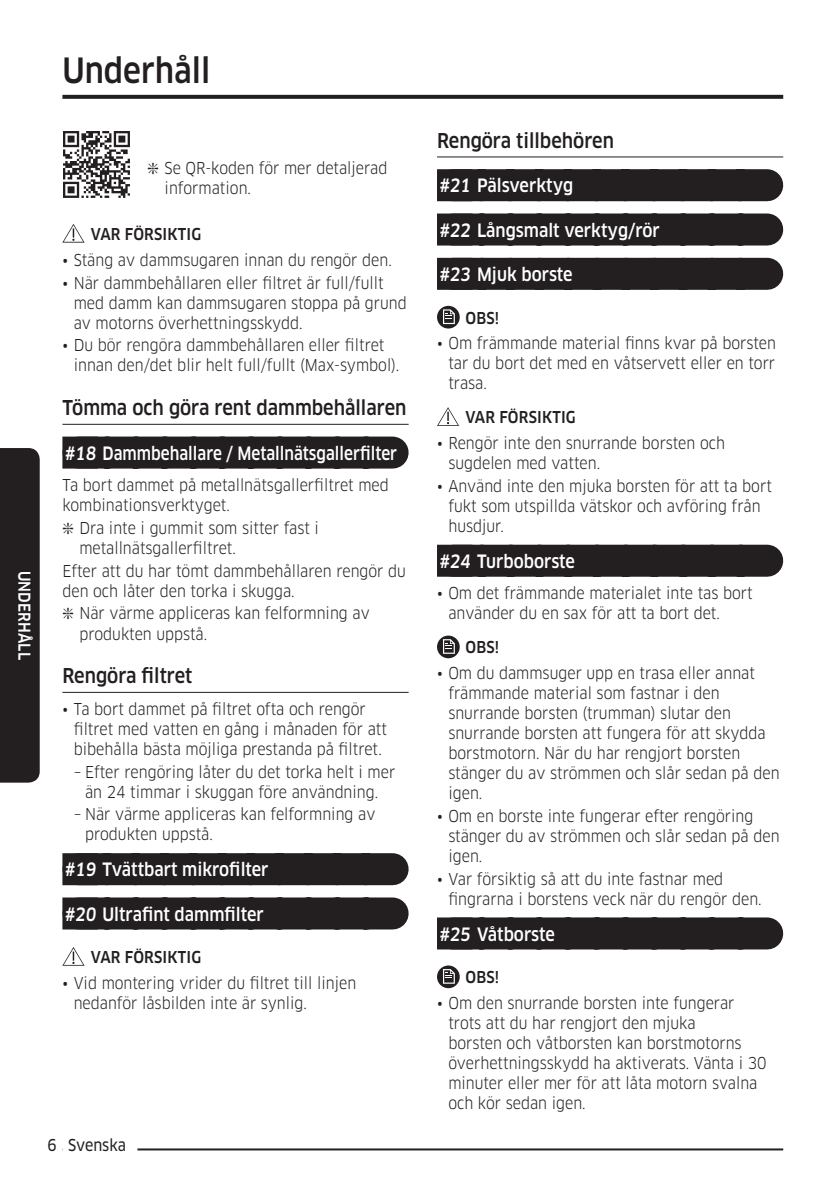
<style>
.page{position:relative;width:840px;height:1191px;background:#fff}
.page>*{position:absolute;margin:0;border:0;box-sizing:border-box;transform-origin:0 0}
.t1{font:500 34px "Samsung Clan Pro";color:#231f20;scale:.9 1}
.t2{font:500 20px "Samsung Clan Pro";color:#231f20;scale:.9 1}
.t3{font:500 18px "Samsung Clan Pro";color:#fff;scale:.9 1}
.t4{font:16px/20px "Samsung Clan Pro";color:#231f20;scale:.9 1}
.t5{font:500 16px "Samsung Clan Pro";letter-spacing:.01em;color:#231f20;scale:.9 1}
.t6{font:500 16px "Samsung Clan Pro";letter-spacing:.01em;color:#fff;scale:.9 1}
.t7{font:16px "Samsung Clan Pro News";letter-spacing:-.005em;color:#231f20;scale:.9 1}
</style>
<div class="page">
<div style="left:0;top:448px;width:40px;height:334px;background:#231f20"></div>
<hr style="left:62px;top:424px;width:346px;height:1px;background:#231f20">
<div style="left:98px;top:436px;width:294px;height:32px;background:#231f20"></div>
<div style="left:62px;top:436px;width:36px;height:32px;background:#231f20"></div>
<hr style="left:62px;top:692px;width:346px;height:1px;background:#231f20">
<div style="left:98px;top:853px;width:294px;height:32px;background:#231f20"></div>
<div style="left:62px;top:853px;width:36px;height:32px;background:#231f20"></div>
<div style="left:98px;top:897px;width:294px;height:32px;background:#231f20"></div>
<div style="left:62px;top:897px;width:36px;height:32px;background:#231f20"></div>
<svg style="left:63px;top:131px;width:67px;height:67px"></svg>
<hr style="left:437px;top:156px;width:345px;height:1px;background:#231f20">
<div style="left:472px;top:169px;width:294px;height:32px;background:#231f20"></div>
<div style="left:437px;top:169px;width:35px;height:32px;background:#231f20"></div>
<div style="left:472px;top:213px;width:294px;height:32px;background:#231f20"></div>
<div style="left:437px;top:213px;width:35px;height:32px;background:#231f20"></div>
<div style="left:472px;top:258px;width:294px;height:32px;background:#231f20"></div>
<div style="left:437px;top:258px;width:35px;height:32px;background:#231f20"></div>
<div style="left:472px;top:545px;width:294px;height:32px;background:#231f20"></div>
<div style="left:437px;top:545px;width:35px;height:32px;background:#231f20"></div>
<div style="left:472px;top:917px;width:294px;height:32px;background:#231f20"></div>
<div style="left:437px;top:917px;width:35px;height:32px;background:#231f20"></div>
<svg style="left:62px;top:224px;width:22px;height:18px"></svg>
<svg style="left:63px;top:947px;width:21px;height:18px"></svg>
<svg style="left:437px;top:306px;width:22px;height:22px"></svg>
<svg style="left:442px;top:309px;width:12px;height:15px"></svg>
<svg style="left:437px;top:407px;width:22px;height:19px"></svg>
<svg style="left:437px;top:635px;width:22px;height:23px"></svg>
<svg style="left:442px;top:639px;width:12px;height:15px"></svg>
<svg style="left:437px;top:965px;width:22px;height:23px"></svg>
<svg style="left:442px;top:969px;width:12px;height:14px"></svg>
<svg style="left:62px;top:95px;width:720px;height:4px;background:#2c2829"></svg>
<hr style="left:62px;top:1148px;width:720px;height:2px;background:#231f20">
<div style="left:62px;top:1145px;width:75px;height:6px;background:#fff"></div>
<h1 class="t1" style="left:62px;top:51px;width:166px">Underhåll</h1>
<p class="t6" style="left:34px;top:570px;width:99px;rotate:90deg">Un derhåll</p>
<p class="t4" style="left:164px;top:158px;width:249px;text-indent:-17px">❇ Se QR-koden för mer detaljerad information.</p>
<p class="t5" style="left:91px;top:225px;width:124px">VAR FÖRSIKTIG</p>
<p class="t4" style="left:62px;top:250px;width:367px">• Stäng av dammsugaren innan du rengör den.</p>
<p class="t4" style="left:74px;top:273px;width:371px;text-indent:-11px">• När dammbehållaren eller filtret är full/fullt med damm kan dammsugaren stoppa på grund av motorns överhettningsskydd.</p>
<p class="t4" style="left:74px;top:335px;width:363px;text-indent:-11px">• Du bör rengöra dammbehållaren eller filtret innan den/det blir helt full/fullt (Max-symbol).</p>
<p class="t2" style="left:62px;top:396px;width:383px">Tömma och göra rent dammbehållaren</p>
<p class="t3" style="left:64px;top:442px;width:371px">#18 Dammbehallare / Metallnätsgallerfilter</p>
<p class="t4" style="left:62px;top:475px;width:364px">Ta bort dammet på metallnätsgallerfiltret med kombinationsverktyget.</p>
<p class="t4" style="left:79px;top:518px;width:267px;text-indent:-17px">❇ Dra inte i gummit som sitter fast i metallnätsgallerfiltret.</p>
<p class="t4" style="left:62px;top:561px;width:383px">Efter att du har tömt dammbehållaren rengör du den och låter den torka i skugga.</p>
<p class="t4" style="left:79px;top:603px;width:324px;text-indent:-17px">❇ När värme appliceras kan felformning av produkten uppstå.</p>
<p class="t2" style="left:62px;top:664px;width:146px">Rengöra filtret</p>
<p class="t4" style="left:74px;top:699px;width:349px;text-indent:-11px">• Ta bort dammet på filtret ofta och rengör filtret med vatten en gång i månaden för att bibehålla bästa möjliga prestanda på filtret.</p>
<p class="t4" style="left:74px;top:761px;width:358px;text-align:center">– Efter rengöring låter du det torka helt i mer än 24 timmar i skuggan före användning.</p>
<p class="t4" style="left:85px;top:804px;width:324px;text-indent:-11px">– När värme appliceras kan felformning av produkten uppstå.</p>
<p class="t3" style="left:64px;top:859px;width:228px">#19 Tvättbart mikrofilter</p>
<p class="t3" style="left:64px;top:903px;width:223px">#20 Ultrafint dammfilter</p>
<p class="t5" style="left:91px;top:948px;width:124px">VAR FÖRSIKTIG</p>
<p class="t4" style="left:74px;top:973px;width:315px;text-indent:-11px">• Vid montering vrider du filtret till linjen nedanför låsbilden inte är synlig.</p>
<p class="t7" style="left:47px;top:1136px;width:89px">6 Svenska</p>
<p class="t2" style="left:437px;top:129px;width:198px">Rengöra tillbehören</p>
<p class="t3" style="left:439px;top:175px;width:151px">#21 Pälsverktyg</p>
<p class="t3" style="left:439px;top:219px;width:247px">#22 Långsmalt verktyg/rör</p>
<p class="t3" style="left:439px;top:264px;width:150px">#23 Mjuk borste</p>
<p class="t5" style="left:465px;top:308px;width:39px">OBS!</p>
<p class="t4" style="left:448px;top:333px;width:365px;text-align:justify;text-indent:-11px">• Om främmande material finns kvar på borsten tar du bort det med en våtservett eller en torr trasa.</p>
<p class="t5" style="left:465px;top:408px;width:124px">VAR FÖRSIKTIG</p>
<p class="t4" style="left:448px;top:433px;width:309px;text-indent:-11px">• Rengör inte den snurrande borsten och sugdelen med vatten.</p>
<p class="t4" style="left:448px;top:476px;width:361px;text-indent:-11px">• Använd inte den mjuka borsten för att ta bort fukt som utspillda vätskor och avföring från husdjur.</p>
<p class="t3" style="left:439px;top:550px;width:152px">#24 Turboborste</p>
<p class="t4" style="left:448px;top:583px;width:339px;text-indent:-11px">• Om det främmande materialet inte tas bort använder du en sax för att ta bort det.</p>
<p class="t5" style="left:465px;top:638px;width:39px">OBS!</p>
<p class="t4" style="left:448px;top:663px;width:369px;text-indent:-11px">• Om du dammsuger upp en trasa eller annat främmande material som fastnar i den snurrande borsten (trumman) slutar den snurrande borsten att fungera för att skydda borstmotorn. När du har rengjort borsten stänger du av strömmen och slår sedan på den igen.</p>
<p class="t4" style="left:448px;top:806px;width:369px;text-indent:-11px">• Om en borste inte fungerar efter rengöring stänger du av strömmen och slår sedan på den igen.</p>
<p class="t4" style="left:448px;top:868px;width:349px;text-indent:-11px">• Var försiktig så att du inte fastnar med fingrarna i borstens veck när du rengör den.</p>
<p class="t3" style="left:439px;top:923px;width:130px">#25 Våtborste</p>
<p class="t5" style="left:465px;top:968px;width:39px">OBS!</p>
<p class="t4" style="left:448px;top:993px;width:355px;text-indent:-11px">• Om den snurrande borsten inte fungerar trots att du har rengjort den mjuka<br>borsten och våtborsten kan borstmotorns överhettningsskydd ha aktiverats. Vänta i 30 minuter eller mer för att låta motorn svalna och kör sedan igen.</p>
</div>
